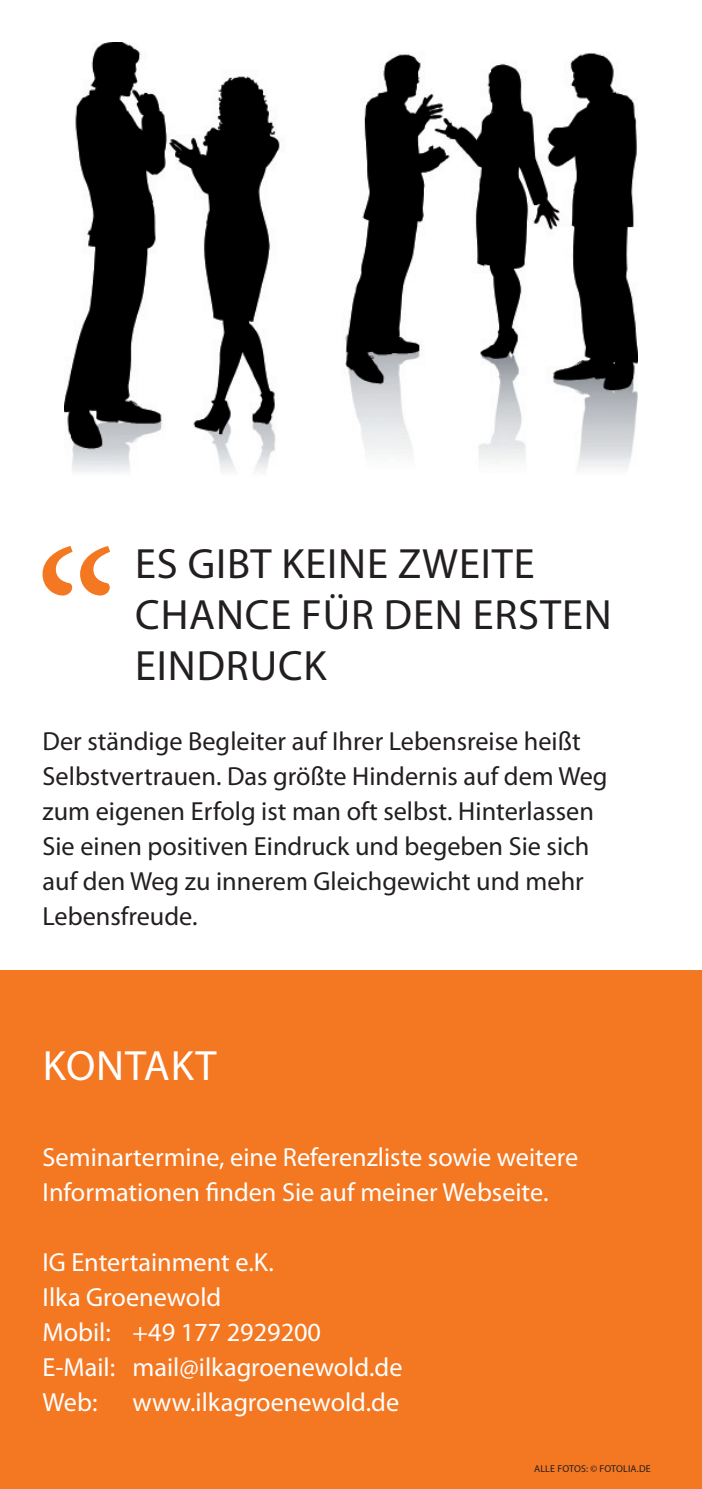
<style>
.page{position:relative;width:702px;height:1489px;background:#fff}
.page>*{position:absolute;margin:0;border:0;box-sizing:border-box;transform-origin:0 0}
.t1{font:42.5px/51px "Myriad Pro";letter-spacing:.02em;color:#231f20}
.t2{font:42.5px "Myriad Pro";color:#fff}
.t3{font:26.25px/35px "Myriad Pro";color:#231f20}
.t4{font:26.25px/35px "Myriad Pro";color:#fff}
.t5{font:10px "Myriad Pro";color:#231f20}
</style>
<div class="page">
<div style="left:0;top:970px;width:702px;height:518px;background:#f47721"></div>
<svg style="left:43px;top:546px;width:67px;height:49px"></svg>
<img style="left:64px;top:43px;width:573px;height:429px">
<h1 class="t1" style="left:135px;top:537px;width:478px">ES GIBT KEINE ZWEITE<br>CHANCE FÜR DEN ERSTEN<br>EINDRUCK</h1>
<p class="t3" style="left:43px;top:723px;width:566px">Der ständige Begleiter auf Ihrer Lebensreise heißt Selbstvertrauen. Das größte Hindernis auf dem Weg zum eigenen Erfolg ist man oft selbst. Hinterlassen Sie einen positiven Eindruck und begeben Sie sich auf den Weg zu innerem Gleichgewicht und mehr Lebensfreude.</p>
<h1 class="t2" style="left:43px;top:1039px;width:49px">Kontakt</h1>
<p class="t4" style="left:43px;top:1139px;width:537px">Seminartermine, eine Referenzliste sowie weitere<br>Informationen finden Sie auf meiner Webseite.</p>
<p class="t4" style="left:43px;top:1244px;width:361px">IG Entertainment e.K.<br>Ilka Groenewold<br>Mobil: +49 177 2929200<br>E-Mail: mail@ilkagroenewold.de<br>Web:</p>
<p class="t4" style="left:133px;top:1383px;width:268px">www.ilkagroenewold.de</p>
<p class="t5" style="left:534px;top:1461px;width:12px">Alle</p>
<p class="t5" style="left:557px;top:1461px;width:7px">Fotos</p>
<p class="t5" style="left:586px;top:1461px;width:25px">: © fotolia</p>
<p class="t5" style="left:636px;top:1461px;width:14px">.de</p>
</div>
